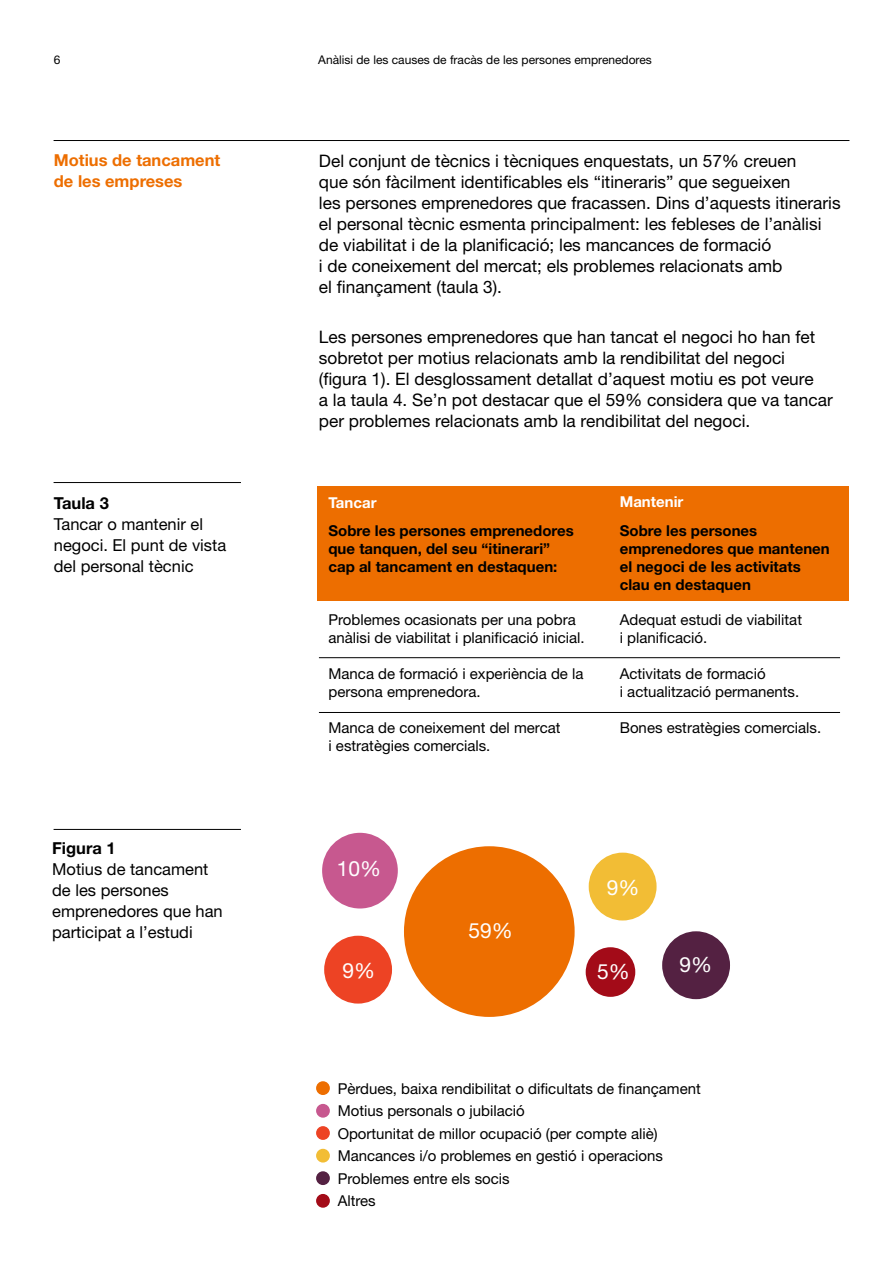
<style>
.page{position:relative;width:893px;height:1263px;background:#fff}
.page>*{position:absolute;margin:0;border:0;box-sizing:border-box;transform-origin:0 0}
.t1{font:21px "Helvetica Neue";color:#fff}
.t2{font:17.25px/21px "Helvetica Neue";color:#000}
.t3{font:16.5px/21px "Helvetica Neue";color:#000}
.t4{font:700 16.5px/21px "Helvetica Neue";color:#ed6e00}
.t5{font:700 16.5px "Helvetica Neue";color:#000}
.t6{font:15px/18px "Helvetica Neue";color:#000}
.t7{font:700 15px/18px "Helvetica Neue";color:#000}
.t8{font:700 15px "Helvetica Neue";color:#fff}
.t9{font:12px "Helvetica Neue";color:#000}
</style>
<div class="page">
<div style="left:317px;top:486px;width:532px;height:115px;background:#ed6e00"></div>
<hr style="left:319px;top:657px;width:521px;height:1px;background:#000">
<hr style="left:319px;top:712px;width:521px;height:1px;background:#000">
<div style="left:404px;top:846px;width:171px;height:171px;background:#ed6e00;border-radius:50%"></div>
<div style="left:324px;top:936px;width:68px;height:67px;background:#ed4324;border-radius:50%"></div>
<div style="left:322px;top:833px;width:76px;height:75px;background:#c7588f;border-radius:50%"></div>
<div style="left:589px;top:853px;width:68px;height:67px;background:#f2bd35;border-radius:50%"></div>
<div style="left:662px;top:931px;width:68px;height:68px;background:#542142;border-radius:50%"></div>
<div style="left:586px;top:947px;width:49px;height:50px;background:#a30b18;border-radius:50%"></div>
<div style="left:316px;top:1081px;width:14px;height:14px;background:#ed6e00;border-radius:50%"></div>
<div style="left:316px;top:1104px;width:14px;height:14px;background:#c7588f;border-radius:50%"></div>
<div style="left:316px;top:1126px;width:14px;height:14px;background:#ed4324;border-radius:50%"></div>
<div style="left:316px;top:1149px;width:14px;height:13px;background:#f2bd35;border-radius:50%"></div>
<div style="left:316px;top:1171px;width:14px;height:14px;background:#542142;border-radius:50%"></div>
<div style="left:316px;top:1194px;width:14px;height:14px;background:#a30b18;border-radius:50%"></div>
<hr style="left:54px;top:140px;width:795px;height:1px;background:#000">
<hr style="left:54px;top:482px;width:187px;height:1px;background:#000">
<hr style="left:54px;top:829px;width:187px;height:1px;background:#000">
<p class="t9" style="left:54px;top:53px;width:8px">6</p>
<p class="t9" style="left:318px;top:53px;width:335px">Anàlisi de les causes de fracàs de les persones emprenedores</p>
<p class="t4" style="left:54px;top:149px;width:168px">Motius de tancament de les empreses</p>
<p class="t5" style="left:54px;top:492px;width:56px">Taula 3</p>
<p class="t3" style="left:54px;top:513px;width:174px">Tancar o mantenir el negoci. El punt de vista del personal tècnic</p>
<p class="t5" style="left:52px;top:837px;width:65px">Figura 1</p>
<p class="t3" style="left:52px;top:858px;width:172px">Motius de tancament de les persones emprenedores que han participat a l’estudi</p>
<p class="t2" style="left:319px;top:150px;width:523px">Del conjunt de tècnics i tècniques enquestats, un 57% creuen<br>que són fàcilment identificables els “itineraris” que segueixen<br>les persones emprenedores que fracassen. Dins d’aquests itineraris el personal tècnic esmenta principalment: les febleses de l’anàlisi de viabilitat i de la planificació; les mancances de formació<br>i de coneixement del mercat; els problemes relacionats amb<br>el finançament (taula 3).</p>
<p class="t2" style="left:319px;top:326px;width:515px">Les persones emprenedores que han tancat el negoci ho han fet sobretot per motius relacionats amb la rendibilitat del negoci (figura 1). El desglossament detallat d’aquest motiu es pot veure<br>a la taula 4. Se’n pot destacar que el 59% considera que va tancar per problemes relacionats amb la rendibilitat del negoci.</p>
<p class="t8" style="left:620px;top:492px;width:65px">Mantenir</p>
<p class="t8" style="left:328px;top:494px;width:50px">Tancar</p>
<p class="t7" style="left:328px;top:521px;width:247px">Sobre les persones emprenedores que tanquen, del seu “itinerari” cap al tancament en destaquen:</p>
<p class="t7" style="left:620px;top:521px;width:212px">Sobre les persones emprenedores que mantenen el negoci de les activitats clau en destaquen</p>
<p class="t6" style="left:328px;top:611px;width:258px">Problemes ocasionats per una pobra anàlisi de viabilitat i planificació inicial.</p>
<p class="t6" style="left:328px;top:665px;width:257px">Manca de formació i experiència de la persona emprenedora.</p>
<p class="t6" style="left:328px;top:719px;width:234px">Manca de coneixement del mercat i estratègies comercials.</p>
<p class="t6" style="left:620px;top:611px;width:184px">Adequat estudi de viabilitat i planificació.</p>
<p class="t6" style="left:620px;top:665px;width:181px">Activitats de formació<br>i actualització permanents.</p>
<p class="t6" style="left:620px;top:719px;width:203px">Bones estratègies comercials.</p>
<p class="t1" style="left:337px;top:856px;width:46px">10%</p>
<p class="t1" style="left:469px;top:917px;width:46px">59%</p>
<p class="t1" style="left:607px;top:875px;width:34px">9%</p>
<p class="t1" style="left:343px;top:958px;width:34px">9%</p>
<p class="t1" style="left:597px;top:959px;width:34px">5%</p>
<p class="t1" style="left:680px;top:952px;width:34px">9%</p>
<p class="t6" style="left:338px;top:1077px;width:365px;line-height:22.5px">Pèrdues, baixa rendibilitat o dificultats de finançament Motius personals o jubilació<br>Oportunitat de millor ocupació (per compte aliè)<br>Mancances i/o problemes en gestió i operacions Problemes entre els socis<br>Altres</p>
</div>
